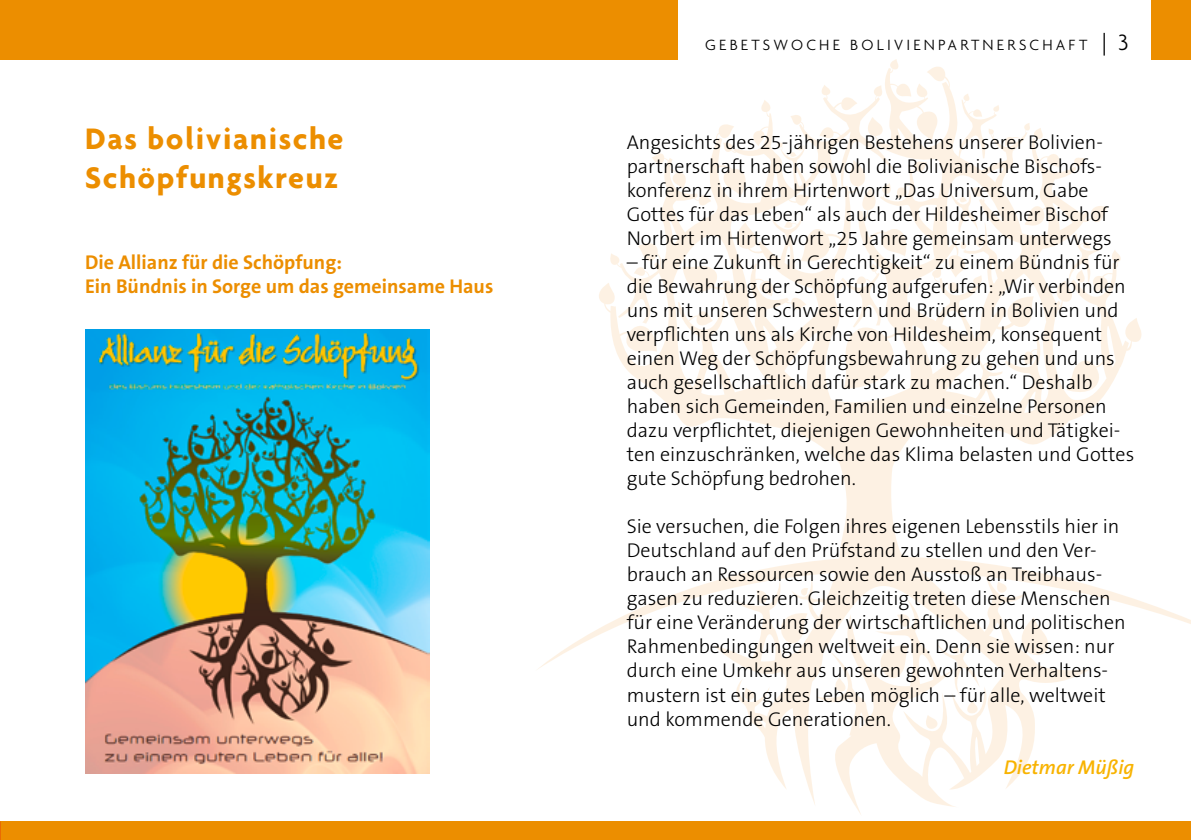
<style>
.page{position:relative;width:1191px;height:840px;background:#fff}
.page>*{position:absolute;margin:0;border:0;box-sizing:border-box;transform-origin:0 0}
.t1{font:700 32px/38.4px "Agenda";letter-spacing:.05em;color:#ec8e00}
.t2{font:300 20px/24px "The Sans B3";color:#000}
.t3{font:700 20px/24px "The Sans B7";color:#ec8e00}
.t4{font:italic 600 20px "The Sans B6";color:#f8b300}
.t5{font:300 16px "Agenda";letter-spacing:.2em;color:#000}
.s1{font-size:24px}
</style>
<div class="page">
<svg style="left:538px;top:59px;width:653px;height:755px"></svg>
<div style="left:0;top:0;width:677px;height:60px;background:#ec8e00"></div>
<div style="left:1151px;top:0;width:40px;height:60px;background:#ec8e00"></div>
<div style="left:0;top:821px;width:1191px;height:18px;background:#ec8e00"></div>
<img style="left:85px;top:329px;width:344px;height:444px">
<h1 class="t1" style="left:85px;top:119px;width:260px">Das bolivianische<br>Schöpfungskreuz</h1>
<p class="t3" style="left:85px;top:251px;width:410px">Die Allianz für die Schöpfung:<br>Ein Bündnis in Sorge um das gemeinsame Haus</p>
<p class="t5" style="left:705px;top:35px;width:425px">GEBETSWOCHE BOLIVIENPARTNERSCHAFT <span class="s1">| 3</span></p>
<p class="t2" style="left:626px;top:131px;width:486px">Angesichts des 25-jährigen Bestehens unserer Bolivien&shy;partnerschaft haben sowohl die Bolivianische Bischofs&shy;konferenz in ihrem Hirtenwort „Das Universum, Gabe Gottes für das Leben“ als auch der Hildesheimer Bischof Norbert im Hirtenwort „25 Jahre gemeinsam unterwegs</p>
<p class="t2" style="left:626px;top:251px;width:509px">– für eine Zukunft in Gerechtigkeit“ zu einem Bündnis für die Bewahrung der Schöpfung aufgerufen: „Wir verbinden uns mit unseren Schwestern und Brüdern in Bolivien und verpflichten uns als Kirche von Hildesheim, konsequent einen Weg der Schöpfungsbewahrung zu gehen und uns auch gesellschaftlich dafür stark zu machen.“ Deshalb haben sich Gemeinden, Familien und einzelne Personen dazu verpflichtet, diejenigen Gewohnheiten und Tätigkei&shy;ten einzuschränken, welche das Klima belasten und Gottes gute Schöpfung bedrohen.</p>
<p class="t2" style="left:626px;top:515px;width:500px">Sie versuchen, die Folgen ihres eigenen Lebensstils hier in Deutschland auf den Prüfstand zu stellen und den Ver&shy;brauch an Ressourcen sowie den Ausstoß an Treibhaus&shy;gasen zu reduzieren. Gleichzeitig treten diese Menschen für eine Veränderung der wirtschaftlichen und politischen Rahmenbedingungen weltweit ein. Denn sie wissen: nur durch eine Umkehr aus unseren gewohnten Verhaltens&shy;mustern ist ein gutes Leben möglich – für alle, weltweit und kommende Generationen.</p>
<p class="t4" style="left:1003px;top:755px;width:132px">Dietmar Müßig</p>
</div>
